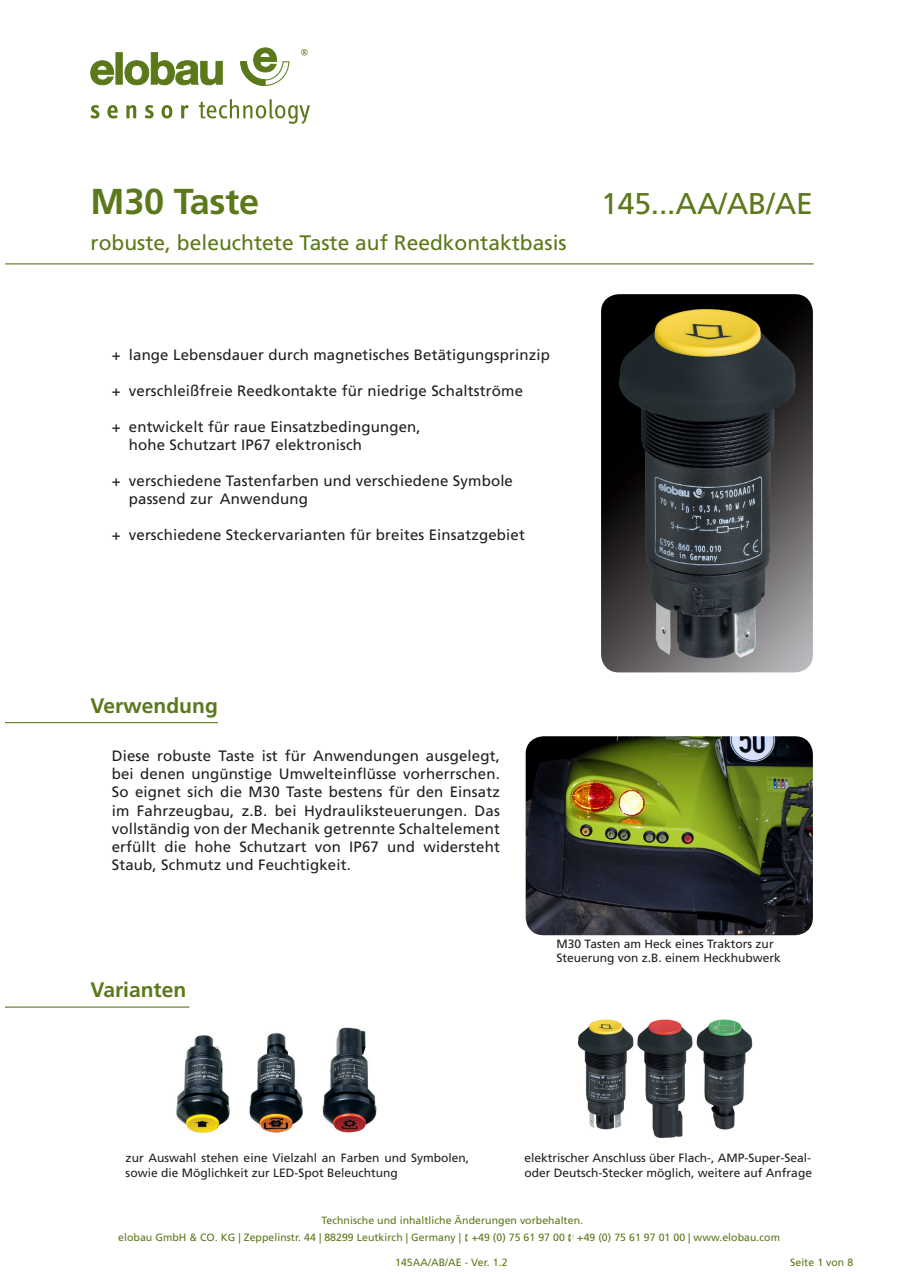
<style>
.page{position:relative;width:902px;height:1274px;background:#fff}
.page>*{position:absolute;margin:0;border:0;box-sizing:border-box;transform-origin:0 0}
.t1{font:700 36px "Frutiger LT Com";letter-spacing:-.005em;color:#5b791a}
.t2{font:30px "Frutiger LT Com";letter-spacing:-.005em;color:#5b791a}
.t3{font:21px "Frutiger LT Com";color:#5b791a}
.t4{font:700 21px "Frutiger LT Com";color:#5b791a}
.t5{font:15px/18px "Frutiger LT Com";letter-spacing:.01em;color:#231f20}
.t6{font:12px/14.4px "Frutiger LT Com";color:#231f20}
.t7{font:11.1px "Courier";color:#5b791a}
.t8{font:10.5px "Frutiger LT Com";letter-spacing:.005em;color:#5b791a}
</style>
<div class="page">
<hr style="left:5px;top:263px;width:808px;height:1px;background:#5b791a">
<img style="left:601px;top:294px;width:211px;height:378px">
<img style="left:525px;top:736px;width:287px;height:199px">
<img style="left:176px;top:1027px;width:201px;height:106px">
<img style="left:577px;top:1019px;width:176px;height:120px">
<svg style="left:91px;top:105px;width:8px;height:13px"></svg>
<svg style="left:107px;top:105px;width:11px;height:13px"></svg>
<svg style="left:126px;top:105px;width:10px;height:13px"></svg>
<svg style="left:145px;top:105px;width:9px;height:13px"></svg>
<svg style="left:161px;top:105px;width:11px;height:13px"></svg>
<svg style="left:181px;top:105px;width:7px;height:13px"></svg>
<svg style="left:199px;top:99px;width:111px;height:25px"></svg>
<svg style="left:90px;top:60px;width:24px;height:25px"></svg>
<div style="left:116px;top:53px;width:6px;height:31px;background:#5b791a"></div>
<svg style="left:125px;top:52px;width:97px;height:33px"></svg>
<svg style="left:240px;top:48px;width:49px;height:38px"></svg>
<hr style="left:5px;top:722px;width:212px;height:1px;background:#5b791a">
<hr style="left:5px;top:1006px;width:184px;height:1px;background:#5b791a">
<p class="t7" style="left:301px;top:44px;width:8px">®</p>
<p class="t1" style="left:90px;top:180px;width:170px">M30 Taste</p>
<p class="t2" style="left:601px;top:186px;width:213px">145...AA/AB/AE</p>
<p class="t3" style="left:90px;top:230px;width:477px">robuste, beleuchtete Taste auf Reedkontaktbasis</p>
<p class="t5" style="left:112px;top:345px;width:439px">+ lange Lebensdauer durch magnetisches Betätigungsprinzip</p>
<p class="t5" style="left:112px;top:381px;width:412px">+ verschleißfreie Reedkontakte für niedrige Schaltströme</p>
<p class="t5" style="left:129px;top:417px;width:293px;text-indent:-17px">+ entwickelt für raue Einsatzbedingungen, hohe Schutzart IP67 elektronisch</p>
<p class="t5" style="left:129px;top:471px;width:385px;text-indent:-17px">+ verschiedene Tastenfarben und verschiedene Symbole passend zur Anwendung</p>
<p class="t5" style="left:112px;top:525px;width:414px">+ verschiedene Steckervarianten für breites Einsatzgebiet</p>
<p class="t4" style="left:90px;top:693px;width:129px">Verwendung</p>
<p class="t5" style="left:112px;top:747px;width:389px;text-align:justify">Diese robuste Taste ist für Anwendungen ausgelegt, bei denen ungünstige Umwelteinflüsse vorherrschen.<br>So eignet sich die M30 Taste bestens für den Einsatz im Fahrzeugbau, z.B. bei Hydrauliksteuerungen. Das vollständig von der Mechanik getrennte Schaltelement erfüllt die hohe Schutzart von IP67 und widersteht Staub, Schmutz und Feuchtigkeit.</p>
<p class="t4" style="left:90px;top:977px;width:97px">Varianten</p>
<p class="t6" style="left:556px;top:937px;width:226px">M30 Tasten am Heck eines Traktors zur<br>Steuerung von z.B. einem Heckhubwerk</p>
<p class="t6" style="left:126px;top:1151px;width:345px">zur Auswahl stehen eine Vielzahl an Farben und Symbolen, sowie die Möglichkeit zur LED-Spot Beleuchtung</p>
<p class="t6" style="left:524px;top:1151px;width:289px">elektrischer Anschluss über Flach-, AMP-Super-Seal&shy;oder Deutsch-Stecker möglich, weitere auf Anfrage</p>
<p class="t8" style="left:321px;top:1214px;width:263px">Technische und inhaltliche Änderungen vorbehalten.</p>
<p class="t8" style="left:118px;top:1231px;width:663px">elobau GmbH &amp; CO. KG | Zeppelinstr. 44 | 88299 Leutkirch | Germany | +49 (0) 75 61 97 00 +49 (0) 75 61 97 01 00 | www.elobau.com</p>
<p class="t8" style="left:395px;top:1256px;width:114px">145AA/AB/AE - Ver. 1.2</p>
<p class="t8" style="left:790px;top:1256px;width:65px">Seite 1 von 8</p>
</div>
